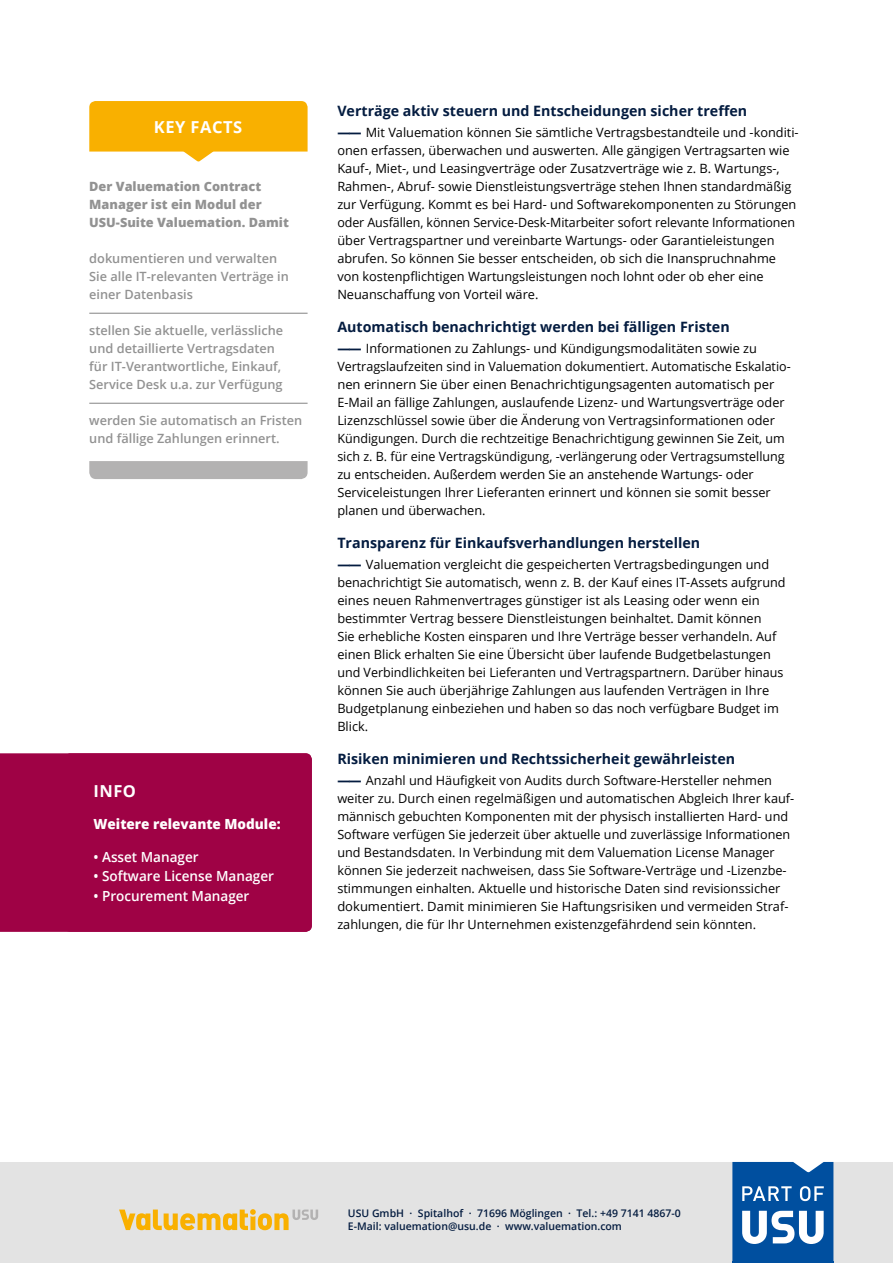
<style>
.page{position:relative;width:893px;height:1263px;background:#fff}
.page>*{position:absolute;margin:0;border:0;box-sizing:border-box;transform-origin:0 0}
.Infofasten_Head{font:700 16.5px "Open Sans";letter-spacing:.03em;color:#fff}
.Störer_Head{font:700 16.5px "Open Sans";color:#fff}
.t1{font:700 14.25px "Open Sans";color:#041c40}
.t2{font:600 13.95px "Open Sans";color:#fff}
.Störer_Text{font:800 13.95px "Open Sans";color:#fff}
.t3{font:12.75px/18px "Open Sans";color:#000}
.Text_mit_Absatzlinie{font:600 12.75px/18px "Open Sans";color:#929292}
.Text_mit_Absatzlinie-2{font:800 12.75px/18px "Open Sans";color:#929292}
.t4{font:600 10.5px/13.5px "Open Sans";color:#041c40}
.s1{font-weight:800;color:#041c40}
</style>
<div class="page">
<div style="left:0;top:1162px;width:893px;height:101px;background:#e3e3e3"></div>
<svg style="left:732px;top:1162px;width:101px;height:101px"></svg>
<svg style="left:119px;top:1209px;width:199px;height:21px;background:#eaca7b"></svg>
<hr style="left:89px;top:313px;width:219px;height:1px;background:#929292">
<hr style="left:89px;top:403px;width:219px;height:1px;background:#929292">
<div style="left:89px;top:461px;width:219px;height:18px;background:#b3b2b2"></div>
<svg style="left:89px;top:101px;width:219px;height:61px"></svg>
<div style="left:0;top:753px;width:312px;height:179px;background:#9f0245"></div>
<div style="left:64px;top:753px;width:248px;height:179px;background:#9f0245;border-radius:6px"></div>
<p class="Infofasten_Head" style="left:154px;top:115px;width:90px">KEY FACTS</p>
<p class="Text_mit_Absatzlinie-2" style="left:89px;top:177px;width:201px">Der Valuemation Contract<br>Manager ist ein Modul der<br>USU-Suite Valuemation. Damit</p>
<p class="Text_mit_Absatzlinie" style="left:89px;top:249px;width:201px">dokumentieren und verwalten<br>Sie alle IT-relevanten Verträge in einer Datenbasis</p>
<p class="Text_mit_Absatzlinie" style="left:89px;top:321px;width:195px">stellen Sie aktuelle, verlässliche und detaillierte Vertragsdaten für IT-Verantwortliche, Einkauf, Service Desk u.a. zur Verfügung</p>
<p class="Text_mit_Absatzlinie" style="left:89px;top:411px;width:214px">werden Sie automatisch an Fristen und fällige Zahlungen erinnert.</p>
<p class="Störer_Head" style="left:94px;top:779px;width:44px">INFO</p>
<p class="Störer_Text" style="left:94px;top:814px;width:189px">Weitere relevante Module:</p>
<p class="t2" style="left:94px;top:847px;width:107px">• Asset Manager</p>
<p class="t2" style="left:94px;top:867px;width:182px">• Software License Manager</p>
<p class="t2" style="left:94px;top:886px;width:157px">• Procurement Manager</p>
<h2 class="t1" style="left:337px;top:101px;width:411px">Verträge aktiv steuern und Entscheidungen sicher treffen</h2>
<p class="t3" style="left:337px;top:123px;width:463px"><span class="s1">――—</span>Mit Valuemation können Sie sämtliche Vertragsbestandteile und -konditi&shy;onen erfassen, überwachen und auswerten. Alle gängigen Vertragsarten wie Kauf-, Miet-, und Leasingverträge oder Zusatzverträge wie z. B. Wartungs-, Rahmen-, Abruf- sowie Dienstleistungsverträge stehen Ihnen standardmäßig zur Verfügung. Kommt es bei Hard- und Softwarekomponenten zu Störungen oder Ausfällen, können Service-Desk-Mitarbeiter sofort relevante Informationen über Vertragspartner und vereinbarte Wartungs- oder Garantieleistungen abrufen. So können Sie besser entscheiden, ob sich die Inanspruchnahme von kostenpflichtigen Wartungsleistungen noch lohnt oder ob eher eine Neuanschaffung von Vorteil wäre.</p>
<h2 class="t1" style="left:337px;top:317px;width:394px">Automatisch benachrichtigt werden bei fälligen Fristen</h2>
<p class="t3" style="left:337px;top:339px;width:455px"><span class="s1">――—</span>Informationen zu Zahlungs- und Kündigungsmodalitäten sowie zu Vertragslaufzeiten sind in Valuemation dokumentiert. Automatische Eskalatio&shy;nen erinnern Sie über einen Benachrichtigungsagenten automatisch per E-Mail an fällige Zahlungen, auslaufende Lizenz- und Wartungsverträge oder Lizenzschlüssel sowie über die Änderung von Vertragsinformationen oder Kündigungen. Durch die rechtzeitige Benachrichtigung gewinnen Sie Zeit, um sich z. B. für eine Vertragskündigung, -verlängerung oder Vertragsumstellung zu entscheiden. Außerdem werden Sie an anstehende Wartungs- oder Serviceleistungen Ihrer Lieferanten erinnert und können sie somit besser planen und überwachen.</p>
<h2 class="t1" style="left:337px;top:533px;width:364px">Transparenz für Einkaufsverhandlungen herstellen</h2>
<p class="t3" style="left:337px;top:555px;width:450px"><span class="s1">――—</span>Valuemation vergleicht die gespeicherten Vertragsbedingungen und benachrichtigt Sie automatisch, wenn z. B. der Kauf eines IT-Assets aufgrund eines neuen Rahmenvertrages günstiger ist als Leasing oder wenn ein bestimmter Vertrag bessere Dienstleistungen beinhaltet. Damit können<br>Sie erhebliche Kosten einsparen und Ihre Verträge besser verhandeln. Auf einen Blick erhalten Sie eine Übersicht über laufende Budgetbelastungen und Verbindlichkeiten bei Lieferanten und Vertragspartnern. Darüber hinaus können Sie auch überjährige Zahlungen aus laufenden Verträgen in Ihre Budgetplanung einbeziehen und haben so das noch verfügbare Budget im Blick.</p>
<h2 class="t1" style="left:337px;top:749px;width:399px">Risiken minimieren und Rechtssicherheit gewährleisten</h2>
<p class="t3" style="left:337px;top:771px;width:457px"><span class="s1">――—</span>Anzahl und Häufigkeit von Audits durch Software-Hersteller nehmen weiter zu. Durch einen regelmäßigen und automatischen Abgleich Ihrer kauf&shy;männisch gebuchten Komponenten mit der physisch installierten Hard- und Software verfügen Sie jederzeit über aktuelle und zuverlässige Informationen und Bestandsdaten. In Verbindung mit dem Valuemation License Manager können Sie jederzeit nachweisen, dass Sie Software-Verträge und -Lizenzbe&shy;stimmungen einhalten. Aktuelle und historische Daten sind revisionssicher dokumentiert. Damit minimieren Sie Haftungsrisiken und vermeiden Straf&shy;zahlungen, die für Ihr Unternehmen existenzgefährdend sein könnten.</p>
<p class="t4" style="left:348px;top:1206px;width:334px">USU GmbH · Spitalhof · 71696 Möglingen · Tel.: +49 7141 4867-0<br>E-Mail: valuemation@usu.de · www.valuemation.com</p>
</div>
